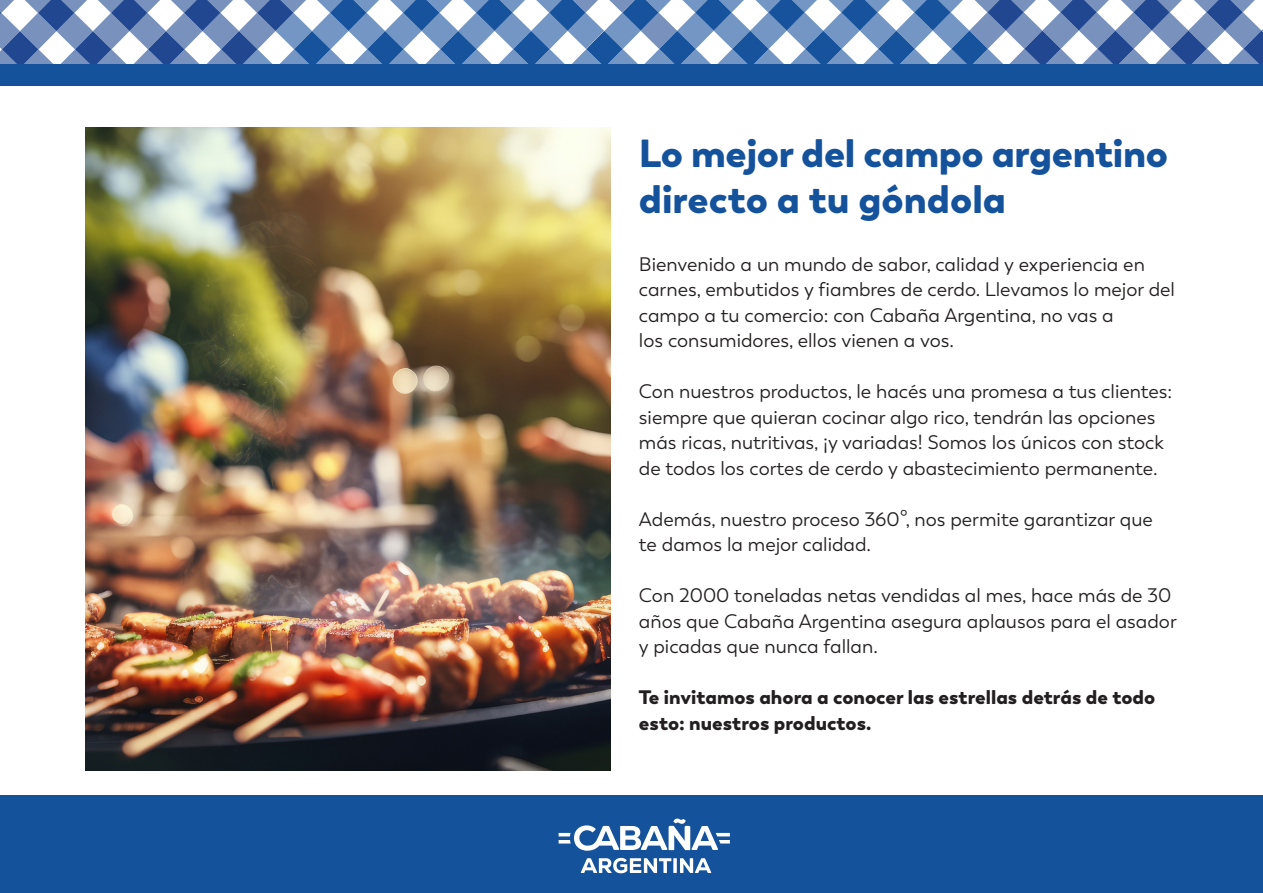
<style>
.page{position:relative;width:1263px;height:893px;background:#fff}
.page>*{position:absolute;margin:0;border:0;box-sizing:border-box;transform-origin:0 0}
.Título_1{font:900 39px "Boston";letter-spacing:-.01em;color:#15529c}
.Párrafo_2__aperturas{font:19.5px/25.5px "Boston";color:#231f20}
.Párrafo_2__aperturas-2{font:900 19.5px/25.5px "Boston";color:#231f20}
</style>
<div class="page">
<svg style="left:0;top:0;width:1263px;height:64px"></svg>
<div style="left:0;top:64px;width:1263px;height:21px;background:#15529c"></div>
<div style="left:0;top:795px;width:1263px;height:98px;background:#15529c"></div>
<svg style="left:581px;top:858px;width:90px;height:15px"></svg>
<svg style="left:673px;top:858px;width:4px;height:15px"></svg>
<svg style="left:680px;top:858px;width:31px;height:15px"></svg>
<svg style="left:559px;top:819px;width:171px;height:32px"></svg>
<img style="left:85px;top:128px;width:525px;height:642px">
<p class="Título_1" style="left:639px;top:128px;width:531px">Lo mejor del campo argentino</p>
<p class="Título_1" style="left:639px;top:174px;width:369px">directo a tu góndola</p>
<p class="Párrafo_2__aperturas" style="left:639px;top:251px;width:538px">Bienvenido a un mundo de sabor, calidad y experiencia en carnes, embutidos y fiambres de cerdo. Llevamos lo mejor del campo a tu comercio: con Cabaña Argentina, no vas a<br>los consumidores, ellos vienen a vos.</p>
<p class="Párrafo_2__aperturas" style="left:639px;top:379px;width:535px">Con nuestros productos, le hacés una promesa a tus clientes: siempre que quieran cocinar algo rico, tendrán las opciones más ricas, nutritivas, ¡y variadas! Somos los únicos con stock de todos los cortes de cerdo y abastecimiento permanente.</p>
<p class="Párrafo_2__aperturas" style="left:639px;top:506px;width:515px">Además, nuestro proceso 360º, nos permite garantizar que te damos la mejor calidad.</p>
<p class="Párrafo_2__aperturas" style="left:639px;top:583px;width:539px">Con 2000 toneladas netas vendidas al mes, hace más de 30 años que Cabaña Argentina asegura aplausos para el asador y picadas que nunca fallan.</p>
<p class="Párrafo_2__aperturas-2" style="left:639px;top:685px;width:518px">Te invitamos ahora a conocer las estrellas detrás de todo esto: nuestros productos.</p>
</div>
